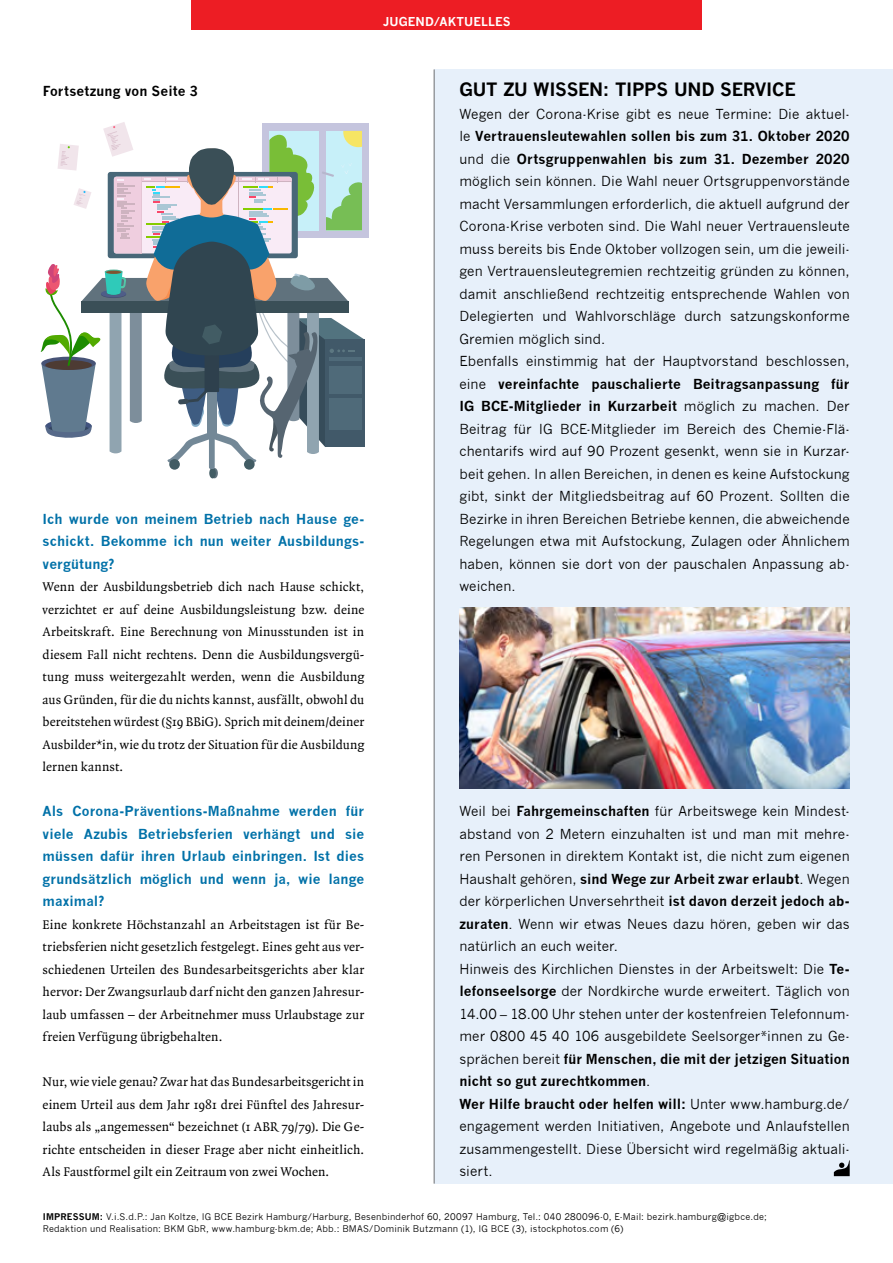
<style>
.page{position:relative;width:893px;height:1263px;background:#fff}
.page>*{position:absolute;margin:0;border:0;box-sizing:border-box;transform-origin:0 0}
.t1{font:700 18px "News Gothic";letter-spacing:-.015em;color:#000}
.t2{font:13.5px/22.5px "News Gothic";letter-spacing:.005em;color:#000}
.t3{font:13.5px/22.5px "Quadraat";letter-spacing:.01em;color:#000;text-align:justify}
.t4{font:700 13.5px/22.5px "News Gothic";letter-spacing:.005em;color:#0071a8;text-align:justify}
.t5{font:700 13.5px "News Gothic";letter-spacing:.005em;color:#000}
.t6{font:700 12px "News Gothic";letter-spacing:.005em;color:#fff}
.t7{font:9px/12px "News Gothic";letter-spacing:.02em;color:#000}
.s1{font-weight:700}
</style>
<div class="page">
<div style="left:434px;top:69px;width:459px;height:1114px;background:#e7f0fa"></div>
<svg style="left:834px;top:1160px;width:16px;height:16px"></svg>
<div style="left:192px;top:0;width:510px;height:30px;background:#ed1d24"></div>
<div style="left:262px;top:123px;width:107px;height:115px;background:#c5c5de"></div>
<div style="left:211px;top:468px;width:7px;height:10px;background:#60727d;border-radius:50%"></div>
<div style="left:209px;top:468px;width:7px;height:10px;background:#425c64;border-radius:50%"></div>
<svg style="left:41px;top:122px;width:324px;height:347px"></svg>
<svg style="left:105px;top:270px;width:18px;height:4px"></svg>
<hr style="left:106px;top:271px;width:15px;height:3px;background:#7f5331;border-radius:50%">
<img style="left:459px;top:607px;width:391px;height:182px">
<hr style="left:434px;top:69px;width:1px;height:1114px;background:#6d6e71">
<p class="t6" style="left:383px;top:14px;width:129px">JUGEND/AKTUELLES</p>
<p class="t5" style="left:43px;top:83px;width:157px">Fortsetzung von Seite 3</p>
<p class="t4" style="left:43px;top:507px;width:323px">Ich wurde von meinem Betrieb nach Hause ge&shy;schickt. Bekomme ich nun weiter Ausbildungs&shy;vergütung?</p>
<p class="t3" style="left:43px;top:576px;width:323px">Wenn der Ausbildungsbetrieb dich nach Hause schickt, verzichtet er auf deine Ausbildungsleistung bzw. deine Arbeitskraft. Eine Berechnung von Minusstunden ist in diesem Fall nicht rechtens. Denn die Ausbildungsvergü&shy;tung muss weitergezahlt werden, wenn die Ausbildung aus Gründen, für die du nichts kannst, ausfällt, obwohl du bereitstehen würdest (§19 BBiG). Sprich mit deinem/deiner Ausbilder*in, wie du trotz der Situation für die Ausbildung lernen kannst.</p>
<p class="t4" style="left:43px;top:800px;width:323px">Als Corona-Präventions-Maßnahme werden für viele Azubis Betriebsferien verhängt und sie müssen dafür ihren Urlaub einbringen. Ist dies grundsätzlich möglich und wenn ja, wie lange maximal?</p>
<p class="t3" style="left:43px;top:913px;width:323px">Eine konkrete Höchstanzahl an Arbeitstagen ist für Be&shy;triebsferien nicht gesetzlich festgelegt. Eines geht aus ver&shy;schiedenen Urteilen des Bundesarbeitsgerichts aber klar hervor: Der Zwangsurlaub darf nicht den ganzen Jahresur&shy;laub umfassen – der Arbeitnehmer muss Urlaubstage zur freien Verfügung übrigbehalten.</p>
<p class="t3" style="left:43px;top:1071px;width:323px">Nur, wie viele genau? Zwar hat das Bundesarbeitsgericht in einem Urteil aus dem Jahr 1981 drei Fünftel des Jahresur&shy;laubs als „angemessen“ bezeichnet (1 ABR 79/79). Die Ge&shy;richte entscheiden in dieser Frage aber nicht einheitlich.<br>Als Faustformel gilt ein Zeitraum von zwei Wochen.</p>
<h1 class="t1" style="left:459px;top:78px;width:338px">GUT ZU WISSEN: TIPPS UND SERVICE</h1>
<p class="t2" style="left:459px;top:102px;width:392px">Wegen der Corona-Krise gibt es neue Termine: Die aktuel&shy;le <span class="s1">Vertrauensleutewahlen sollen bis zum 31. Oktober 2020 </span>und die <span class="s1">Ortsgruppenwahlen bis zum 31. Dezember 2020 </span>möglich sein können. Die Wahl neuer Ortsgruppenvorstände macht Versammlungen erforderlich, die aktuell aufgrund der Corona-Krise verboten sind. Die Wahl neuer Vertrauensleute muss bereits bis Ende Oktober vollzogen sein, um die jeweili&shy;gen Vertrauensleutegremien rechtzeitig gründen zu können, damit anschließend rechtzeitig entsprechende Wahlen von Delegierten und Wahlvorschläge durch satzungskonforme Gremien möglich sind.<br>Ebenfalls einstimmig hat der Hauptvorstand beschlossen, eine <span class="s1">vereinfachte pauschalierte Beitragsanpassung für IG BCE-Mitglieder in Kurzarbeit</span> möglich zu machen. Der Beitrag für IG BCE-Mitglieder im Bereich des Chemie-Flä&shy;chentarifs wird auf 90 Prozent gesenkt, wenn sie in Kurzar&shy;beit gehen. In allen Bereichen, in denen es keine Aufstockung gibt, sinkt der Mitgliedsbeitrag auf 60 Prozent. Sollten die Bezirke in ihren Bereichen Betriebe kennen, die abweichende Regelungen etwa mit Aufstockung, Zulagen oder Ähnlichem haben, können sie dort von der pauschalen Anpassung ab&shy;weichen.</p>
<p class="t2" style="left:459px;top:800px;width:392px">Weil bei <span class="s1">Fahrgemeinschaften</span> für Arbeitswege kein Mindest&shy;abstand von 2 Metern einzuhalten ist und man mit mehre&shy;ren Personen in direktem Kontakt ist, die nicht zum eigenen Haushalt gehören, <span class="s1">sind Wege zur Arbeit zwar erlaubt</span>. Wegen der körperlichen Unversehrtheit <span class="s1">ist davon derzeit jedoch ab&shy;zuraten</span>. Wenn wir etwas Neues dazu hören, geben wir das natürlich an euch weiter.<br>Hinweis des Kirchlichen Dienstes in der Arbeitswelt: Die <span class="s1">Te&shy;lefonseelsorge</span> der Nordkirche wurde erweitert. Täglich von 14.00 – 18.00 Uhr stehen unter der kostenfreien Telefonnum&shy;mer 0800 45 40 106 ausgebildete Seelsorger*innen zu Ge&shy;sprächen bereit <span class="s1">für Menschen, die mit der jetzigen Situation nicht so gut zurechtkommen</span>.<br><span class="s1">Wer Hilfe braucht oder helfen will:</span> Unter www.hamburg.de/ engagement werden Initiativen, Angebote und Anlaufstellen zusammengestellt. Diese Übersicht wird regelmäßig aktuali&shy;siert.</p>
<p class="t7" style="left:43px;top:1211px;width:726px"><span class="s1">IMPRESSUM:</span> V.i.S.d.P.: Jan Koltze, IG BCE Bezirk Hamburg/Harburg, Besenbinderhof 60, 20097 Hamburg, Tel.: 040 280096-0, E-Mail: bezirk.hamburg@igbce.de;<br>Redaktion und Realisation: BKM GbR, www.hamburg-bkm.de; Abb.: BMAS/Dominik Butzmann (1), IG BCE (3), istockphotos.com (6)</p>
</div>
